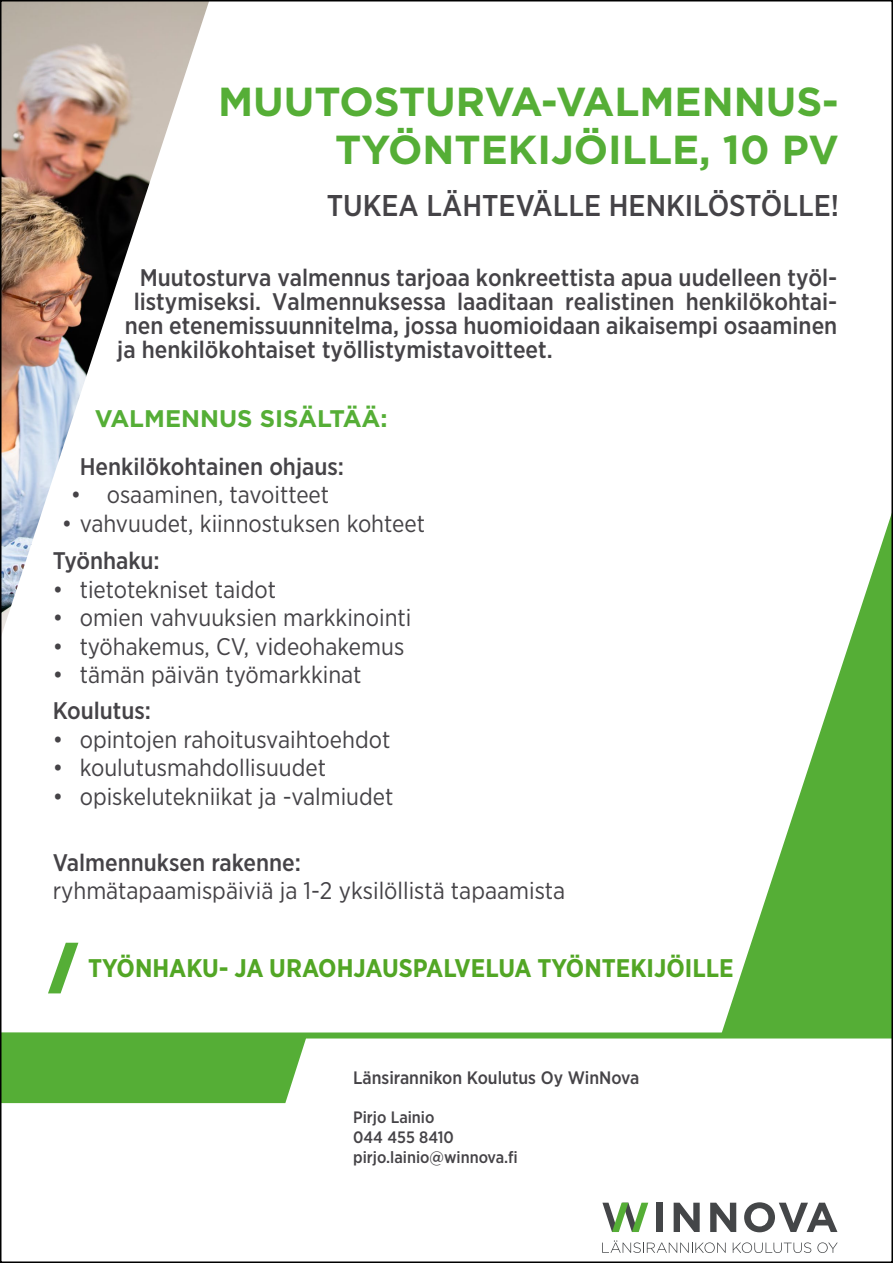
<style>
.page{position:relative;width:893px;height:1263px;background:#fff}
.page>*{position:absolute;margin:0;border:0;box-sizing:border-box;transform-origin:0 0}
.t1{font:700 40.5px/48px "Gotham";color:#55ae36;text-align:right}
.t2{font:500 30px "Gotham Narrow";color:#454347}
.Leipis{font:700 25.5px "Gotham Narrow";color:#52a625}
.Leipis2{font:24px "Gotham Narrow";color:#454347}
.Leipis2-2{font:500 24px "Gotham Narrow";color:#454347}
.Leipis2-3{font:700 24px "Gotham";color:#55ae36}
.alateksti{font:500 18px "Gotham Narrow";color:#454347}
.alateksti-2{font:500 16.5px "Gotham Narrow";color:#454347}
</style>
<div class="page">
<svg style="left:722px;top:519px;width:168px;height:513px"></svg>
<svg style="left:48px;top:943px;width:30px;height:50px"></svg>
<svg style="left:3px;top:1032px;width:887px;height:221px"></svg>
<div style="left:657px;top:1203px;width:6px;height:29px;background:#444648"></div>
<svg style="left:674px;top:1203px;width:26px;height:29px"></svg>
<svg style="left:710px;top:1203px;width:26px;height:29px"></svg>
<svg style="left:744px;top:1202px;width:93px;height:30px"></svg>
<svg style="left:602px;top:1203px;width:46px;height:29px"></svg>
<svg style="left:602px;top:1240px;width:124px;height:13px"></svg>
<svg style="left:733px;top:1242px;width:78px;height:11px"></svg>
<svg style="left:817px;top:1242px;width:21px;height:11px"></svg>
<div style="left:3px;top:1033px;width:305px;height:70px;background:#55ae36"></div>
<img style="left:3px;top:3px;width:206px;height:627px">
<h1 class="t1" style="left:218px;top:78px;width:622px">MUUTOSTURVA-VALMENNUS-<br>TYÖNTEKIJÖILLE, 10 PV</h1>
<p class="t2" style="left:327px;top:187px;width:514px">TUKEA LÄHTEVÄLLE HENKILÖSTÖLLE!</p>
<p class="Leipis2-2" style="left:140px;top:262px;width:699px">Muutosturva valmennus tarjoaa konkreettista apua uudelleen työl-</p>
<p class="Leipis2-2" style="left:134px;top:286px;width:705px">listymiseksi. Valmennuksessa laaditaan realistinen henkilökohtai-</p>
<p class="Leipis2-2" style="left:125px;top:310px;width:714px">nen etenemissuunnitelma, jossa huomioidaan aikaisempi osaaminen</p>
<p class="Leipis2-2" style="left:117px;top:334px;width:437px">ja henkilökohtaiset työllistymistavoitteet.</p>
<p class="Leipis2-3" style="left:95px;top:402px;width:294px">VALMENNUS SISÄLTÄÄ:</p>
<p class="Leipis2-2" style="left:80px;top:451px;width:266px">Henkilökohtainen ohjaus:</p>
<p class="Leipis2" style="left:71px;top:480px;width:260px">• osaaminen, tavoitteet</p>
<p class="Leipis2" style="left:62px;top:508px;width:365px">• vahvuudet, kiinnostuksen kohteet</p>
<p class="Leipis2-2" style="left:53px;top:545px;width:108px">Työnhaku:</p>
<p class="Leipis2" style="left:53px;top:574px;width:225px">• tietotekniset taidot</p>
<p class="Leipis2" style="left:53px;top:603px;width:360px">• omien vahvuuksien markkinointi</p>
<p class="Leipis2" style="left:53px;top:631px;width:353px">• työhakemus, CV, videohakemus</p>
<p class="Leipis2" style="left:53px;top:660px;width:310px">• tämän päivän työmarkkinat</p>
<p class="Leipis2-2" style="left:53px;top:695px;width:100px">Koulutus:</p>
<p class="Leipis2" style="left:53px;top:724px;width:339px">• opintojen rahoitusvaihtoehdot</p>
<p class="Leipis2" style="left:53px;top:753px;width:275px">• koulutusmahdollisuudet</p>
<p class="Leipis2" style="left:53px;top:781px;width:342px">• opiskelutekniikat ja -valmiudet</p>
<p class="Leipis2-2" style="left:53px;top:847px;width:250px">Valmennuksen rakenne:</p>
<p class="Leipis2" style="left:53px;top:876px;width:514px">ryhmätapaamispäiviä ja 1-2 yksilöllistä tapaamista</p>
<p class="Leipis" style="left:88px;top:951px;width:647px">TYÖNHAKU- JA URAOHJAUSPALVELUA TYÖNTEKIJÖILLE</p>
<p class="alateksti" style="left:353px;top:1066px;width:288px">Länsirannikon Koulutus Oy WinNova</p>
<p class="alateksti-2" style="left:353px;top:1107px;width:83px">Pirjo Lainio</p>
<p class="alateksti-2" style="left:353px;top:1127px;width:102px">044 455 8410</p>
<p class="alateksti-2" style="left:353px;top:1147px;width:166px">pirjo.lainio@winnova.fi</p>
</div>
